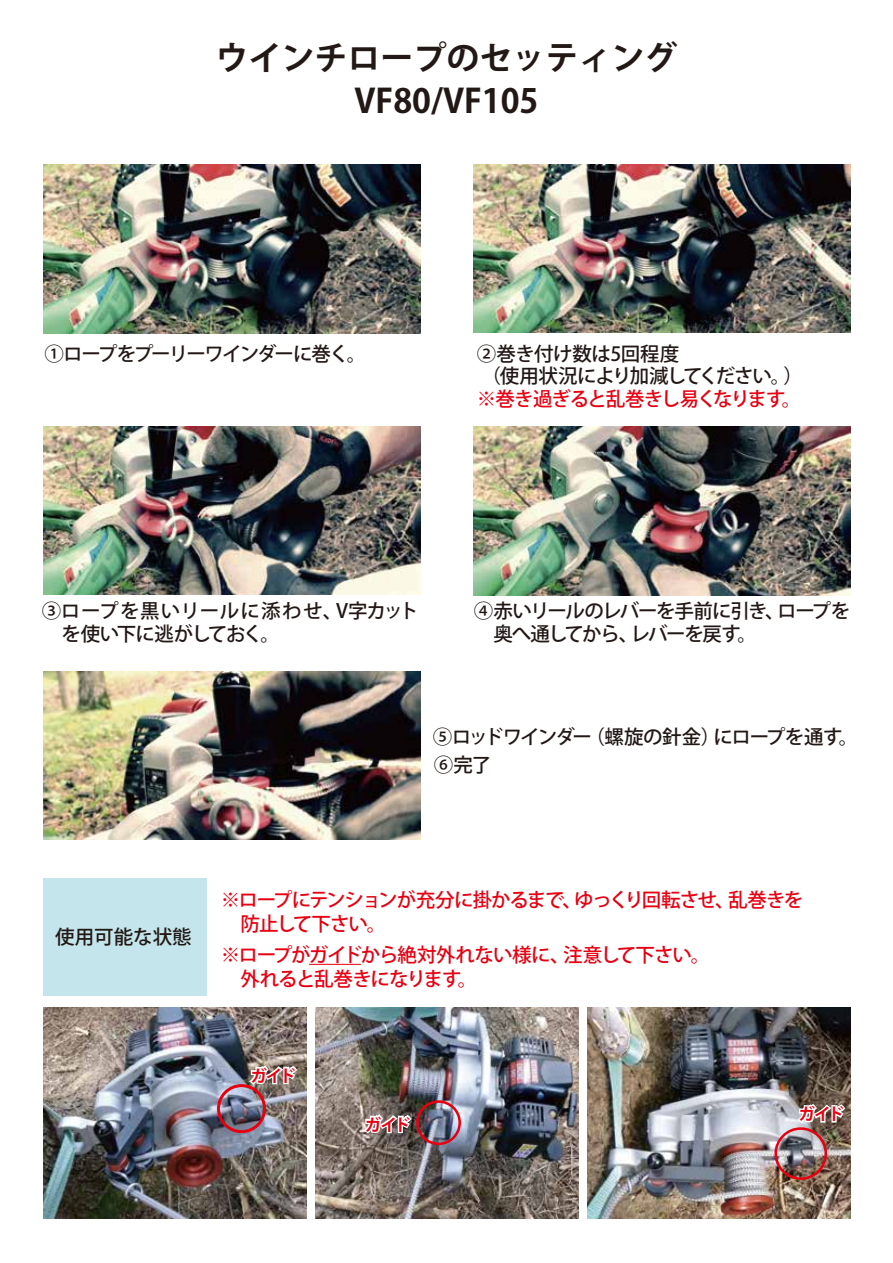
<style>
.page{position:relative;width:893px;height:1263px;background:#fff}
.page>*{position:absolute;margin:0;border:0;box-sizing:border-box;transform-origin:0 0}
.t1{font:700 33px/42.8px "Koz Go Pr 6 N";color:#221815;text-align:center}
.t2{font:500 19.5px/24px "Koz Go Pr 6 N";letter-spacing:-.055em;color:#e60012}
.t3{font:500 19.5px/22.5px "Koz Go Pr 6 N";letter-spacing:-.05em;color:#221815}
.t4{font:500 19.5px/22.5px "Koz Go Pr 6 N";letter-spacing:-.01em;color:#221815}
.t5{font:500 19.5px/22.5px "Koz Go Pr 6 N";letter-spacing:-.03em;color:#221815}
.t6{font:500 19.5px "Koz Go Pr 6 N";letter-spacing:-.095em;color:#221815}
.t7{font:500 19.5px "Koz Go Pr 6 N";color:#221815}
.t8{font:700 16.5px "Koz Go Pr 6 N";letter-spacing:-.125em;color:#e60012}
</style>
<div class="page">
<div style="left:43px;top:878px;width:163px;height:117px;background:#c3e5eb"></div>
<img style="left:43px;top:164px;width:377px;height:169px">
<img style="left:473px;top:164px;width:377px;height:169px">
<img style="left:43px;top:427px;width:377px;height:168px">
<img style="left:473px;top:427px;width:377px;height:169px">
<img style="left:43px;top:671px;width:377px;height:168px">
<hr style="left:309px;top:964px;width:52px;height:1px;background:#e60012">
<img style="left:44px;top:1007px;width:263px;height:211px">
<img style="left:316px;top:1007px;width:262px;height:211px">
<img style="left:588px;top:1007px;width:262px;height:211px">
<div style="left:217px;top:1084px;width:49px;height:49px;border:3px solid #e60012;border-radius:50%"></div>
<div style="left:416px;top:1100px;width:45px;height:45px;border:3px solid #e60012;border-radius:50%"></div>
<div style="left:774px;top:1127px;width:53px;height:53px;border:3px solid #e60012;border-radius:50%"></div>
<svg style="left:794px;top:1102px;width:53px;height:23px"></svg>
<svg style="left:361px;top:1112px;width:53px;height:23px"></svg>
<svg style="left:246px;top:1063px;width:53px;height:23px"></svg>
<h1 class="t1" style="left:215px;top:37px;width:464px">ウインチロープのセッティング<br>VF80/VF105</h1>
<p class="t6" style="left:44px;top:343px;width:324px">①ロープをプーリーワインダーに巻く。</p>
<p class="t5" style="left:477px;top:343px;width:327px">②巻き付け数は5回程度<br>（使用状況により加減してください。）</p>
<p class="t2" style="left:477px;top:387px;width:326px">※巻き過ぎると乱巻きし易くなります。</p>
<p class="t4" style="left:42px;top:600px;width:378px">③ロープを黒いリールに添わせ、V字カット　を使い下に逃がしておく。</p>
<p class="t3" style="left:474px;top:600px;width:378px">④赤いリールのレバーを手前に引き、ロープを　奥へ通してから、レバーを戻す。</p>
<p class="t3" style="left:433px;top:726px;width:427px">⑤ロッドワインダー（螺旋の針金）にロープを通す。</p>
<p class="t3" style="left:434px;top:754px;width:59px">⑥完了</p>
<p class="t7" style="left:55px;top:926px;width:138px">使用可能な状態</p>
<p class="t2" style="left:221px;top:888px;width:584px">※ロープにテンションが充分に掛かるまで、ゆっくり回転させ、乱巻きを　防止して下さい。</p>
<p class="t2" style="left:221px;top:944px;width:491px">※ロープがガイドから絶対外れない様に、注意して下さい。　外れると乱巻きになります。</p>
<p class="t8" style="left:250px;top:1066px;width:47px">ガイド</p>
<p class="t8" style="left:365px;top:1115px;width:47px">ガイド</p>
<p class="t8" style="left:798px;top:1105px;width:47px">ガイド</p>
</div>
